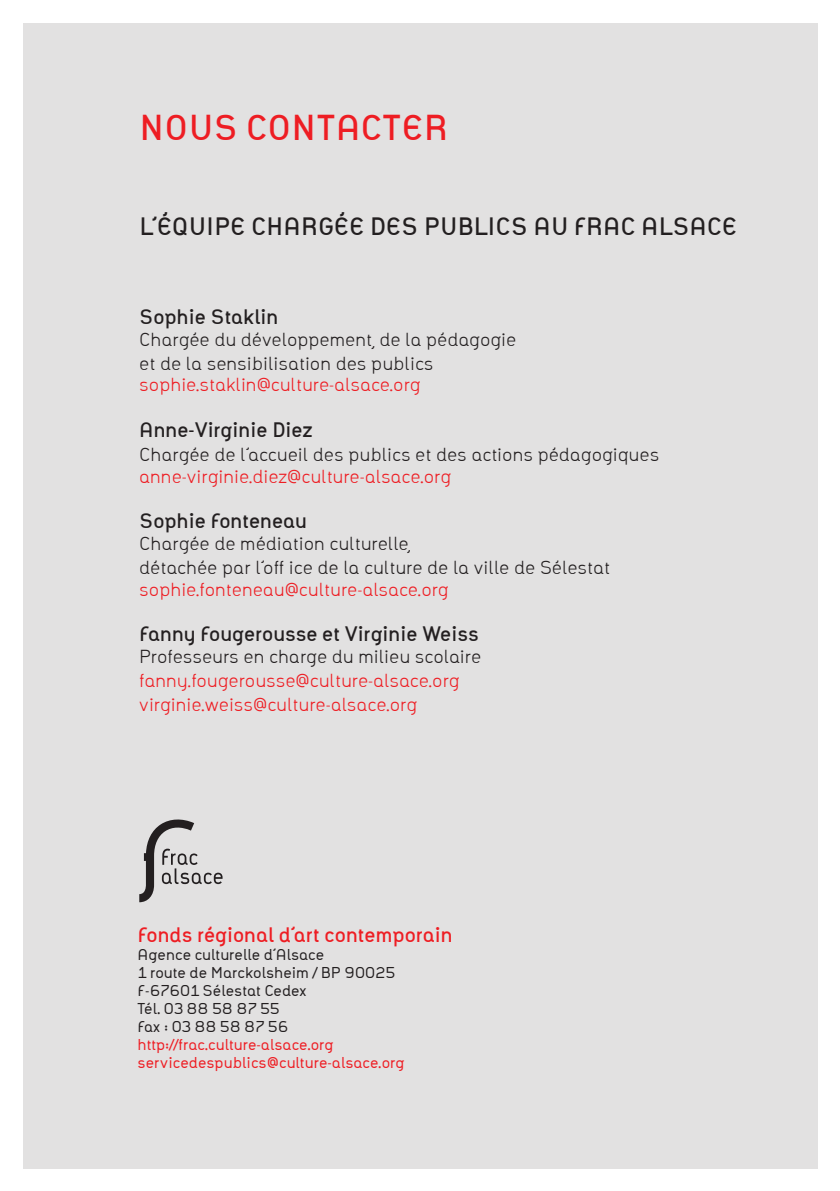
<style>
.page{position:relative;width:840px;height:1191px;background:#fff}
.page>*{position:absolute;margin:0;border:0;box-sizing:border-box;transform-origin:0 0}
.t1{font:700 34.4px "Agence";color:#ee1d23}
.t2{font:700 24px "Agence";color:#231f20}
.t3{font:700 20px "Agence";color:#231f20}
.t4{font:700 20px "Agence";color:#ee1d23}
.t5{font:300 18px/24px "Agence";color:#231f20}
.t6{font:300 18px/24px "Agence";color:#ee1d23}
.t7{font:15px/18px "Agence";color:#231f20}
.t8{font:15px/18px "Agence";color:#ee1d23}
</style>
<div class="page">
<div style="left:23px;top:23px;width:793px;height:1145px;background:#e2e1e1"></div>
<svg style="left:139px;top:819px;width:83px;height:83px"></svg>
<h1 class="t1" style="left:139px;top:108px;width:310px">N ous contacter</h1>
<h2 class="t2" style="left:139px;top:213px;width:599px">L’équipe chargée des publics au Frac A lsace</h2>
<p class="t3" style="left:139px;top:305px;width:140px">Sophie Staklin</p>
<p class="t5" style="left:139px;top:327px;width:378px">Chargée du développement, de la pédagogie et de la sensibilisation des publics</p>
<p class="t6" style="left:139px;top:373px;width:283px">sophie.staklin@culture-alsace.org</p>
<p class="t3" style="left:139px;top:418px;width:175px">A nne-Virginie Diez</p>
<p class="t5" style="left:139px;top:443px;width:521px">Chargée de l’accueil des publics et des actions pédagogiques</p>
<p class="t6" style="left:139px;top:464px;width:313px">anne-virginie.diez@culture-alsace.org</p>
<p class="t3" style="left:139px;top:509px;width:169px">Sophie Fonteneau</p>
<p class="t5" style="left:139px;top:531px;width:472px">Chargée de médiation culturelle,<br>détachée par l’off ice de la culture de la ville de Sélestat</p>
<p class="t6" style="left:139px;top:577px;width:311px">sophie.fonteneau@culture-alsace.org</p>
<p class="t3" style="left:139px;top:622px;width:341px">Fanny Fougerousse et Virginie Weiss</p>
<p class="t5" style="left:139px;top:644px;width:343px">Professeurs en charge du milieu scolaire</p>
<p class="t6" style="left:139px;top:668px;width:321px">fanny.fougerousse@culture-alsace.org virginie.weiss@culture-alsace.org</p>
<p class="t4" style="left:137px;top:923px;width:316px">Fonds régional d’art contemporain</p>
<p class="t7" style="left:137px;top:945px;width:259px">Agence culturelle d’Alsace<br>1 route de Marckolsheim / BP 90025<br>F-67601 Sélestat Cedex<br>Tél. 03 88 58 87 55<br>Fax : 03 88 58 87 56</p>
<p class="t8" style="left:137px;top:1035px;width:268px">http://frac.culture-alsace.org servicedespublics@culture-alsace.org</p>
</div>
